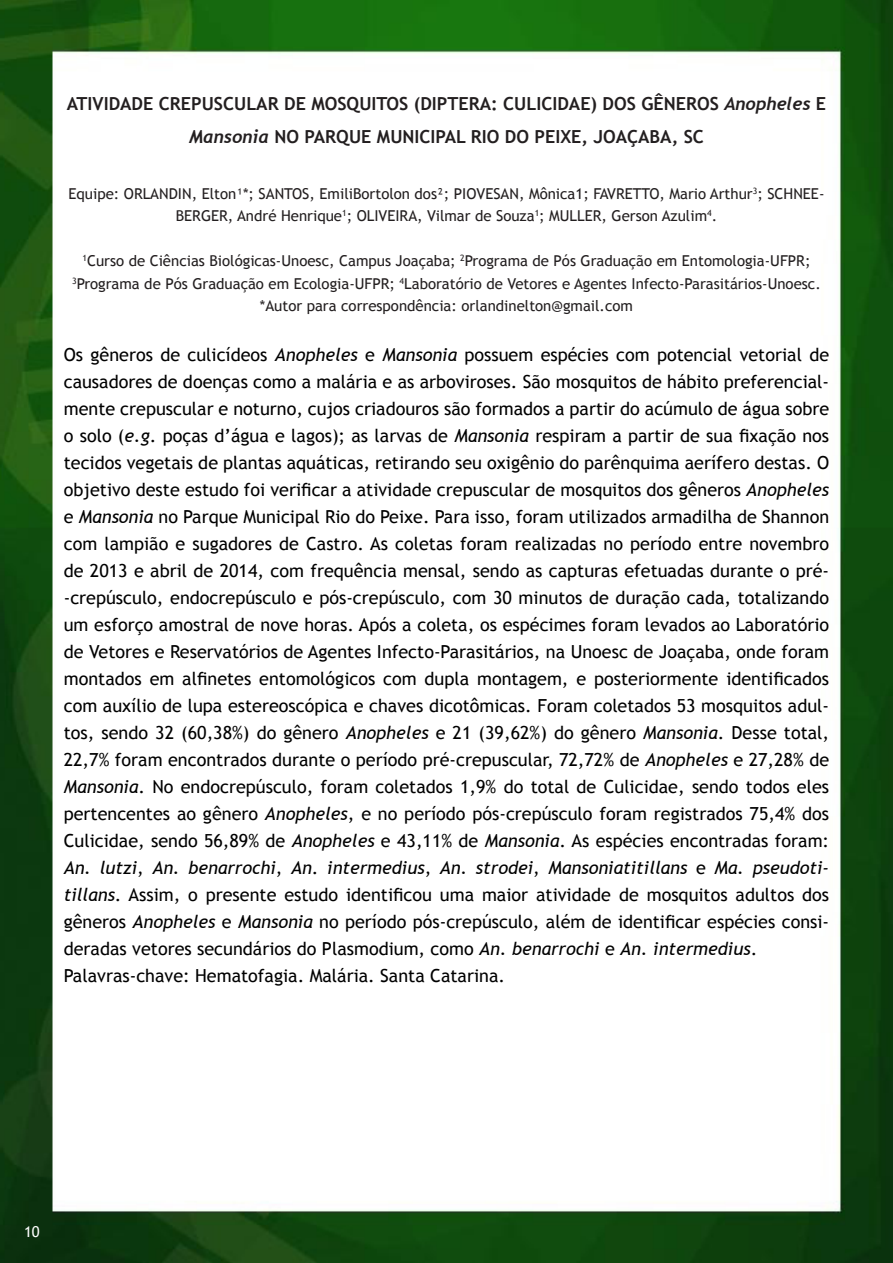
<style>
.page{position:relative;width:893px;height:1263px;background:#fff}
.page>*{position:absolute;margin:0;border:0;box-sizing:border-box;transform-origin:0 0}
.resumos{font:18px/27px "Trebuchet MS";color:#000;text-align:justify}
.Títulos{font:700 18px/33px "Trebuchet MS";color:#231f20;text-align:center}
.autores{font:15px/22.5px "Trebuchet MS";color:#231f20;text-align:center}
.t1{font:15px "Trebuchet MS";color:#fff}
.s1{font-family:"Trebuchet";font-style:italic}
.s2{font-style:italic}
</style>
<div class="page">
<img style="left:0;top:0;width:893px;height:1263px">
<p class="Títulos" style="left:67px;top:87px;width:761px">ATIVIDADE CREPUSCULAR DE MOSQUITOS (DIPTERA: CULICIDAE) DOS GÊNEROS <span class="s1">Anopheles</span> E<br><span class="s1">Mansonia</span> NO PARQUE MUNICIPAL RIO DO PEIXE, JOAÇABA, SC</p>
<p class="autores" style="left:68px;top:182px;width:757px">Equipe: ORLANDIN, Elton¹*; SANTOS, EmiliBortolon dos²; PIOVESAN, Mônica1; FAVRETTO, Mario Arthur<sup>3</sup>; SCHNEE-<br>BERGER, André Henrique<sup>1</sup>; OLIVEIRA, Vilmar de Souza<sup>1</sup>; MULLER, Gerson Azulim<sup>4</sup>.</p>
<p class="autores" style="left:72px;top:250px;width:750px"><sup>1</sup>Curso de Ciências Biológicas-Unoesc, Campus Joaçaba; <sup>2</sup>Programa de Pós Graduação em Entomologia-UFPR;<br><sup>3</sup>Programa de Pós Graduação em Ecologia-UFPR; <sup>4</sup>Laboratório de Vetores e Agentes Infecto-Parasitários-Unoesc. *Autor para correspondência: orlandinelton@gmail.com</p>
<p class="resumos" style="left:64px;top:341px;width:767px">Os gêneros de culicídeos <span class="s2">Anopheles</span> e <span class="s2">Mansonia</span> possuem espécies com potencial vetorial de causadores de doenças como a malária e as arboviroses. São mosquitos de hábito preferencial&shy;mente crepuscular e noturno, cujos criadouros são formados a partir do acúmulo de água sobre o solo (<span class="s2">e.g</span>. poças d’água e lagos); as larvas de <span class="s2">Mansonia</span> respiram a partir de sua fixação nos tecidos vegetais de plantas aquáticas, retirando seu oxigênio do parênquima aerífero destas. O objetivo deste estudo foi verificar a atividade crepuscular de mosquitos dos gêneros <span class="s2">Anopheles </span>e <span class="s2">Mansonia</span> no Parque Municipal Rio do Peixe. Para isso, foram utilizados armadilha de Shannon com lampião e sugadores de Castro. As coletas foram realizadas no período entre novembro de 2013 e abril de 2014, com frequência mensal, sendo as capturas efetuadas durante o pré--crepúsculo, endocrepúsculo e pós-crepúsculo, com 30 minutos de duração cada, totalizando um esforço amostral de nove horas. Após a coleta, os espécimes foram levados ao Laboratório de Vetores e Reservatórios de Agentes Infecto-Parasitários, na Unoesc de Joaçaba, onde foram montados em alfinetes entomológicos com dupla montagem, e posteriormente identificados com auxílio de lupa estereoscópica e chaves dicotômicas. Foram coletados 53 mosquitos adul&shy;tos, sendo 32 (60,38%) do gênero <span class="s2">Anopheles</span> e 21 (39,62%) do gênero <span class="s2">Mansonia</span>. Desse total, 22,7% foram encontrados durante o período pré-crepuscular, 72,72% de <span class="s2">Anopheles</span> e 27,28% de <span class="s2">Mansonia</span>. No endocrepúsculo, foram coletados 1,9% do total de Culicidae, sendo todos eles pertencentes ao gênero <span class="s2">Anopheles</span>, e no período pós-crepúsculo foram registrados 75,4% dos Culicidae, sendo 56,89% de <span class="s2">Anopheles</span> e 43,11% de <span class="s2">Mansonia</span>. As espécies encontradas foram:<br><span class="s2">An. lutzi</span>, <span class="s2">An. benarrochi</span>, <span class="s2">An</span>. <span class="s2">intermedius</span>, <span class="s2">An. strodei</span>, <span class="s2">Mansoniatitillans</span> e <span class="s2">Ma. pseudoti&shy;tillans</span>. Assim, o presente estudo identificou uma maior atividade de mosquitos adultos dos gêneros <span class="s2">Anopheles</span> e <span class="s2">Mansonia</span> no período pós-crepúsculo, além de identificar espécies consi&shy;deradas vetores secundários do Plasmodium, como <span class="s2">An. benarrochi</span> e <span class="s2">An. intermedius</span>.</p>
<p class="resumos" style="left:64px;top:962px;width:443px">Palavras-chave: Hematofagia. Malária. Santa Catarina.</p>
<p class="t1" style="left:24px;top:1222px;width:17px">10</p>
</div>
